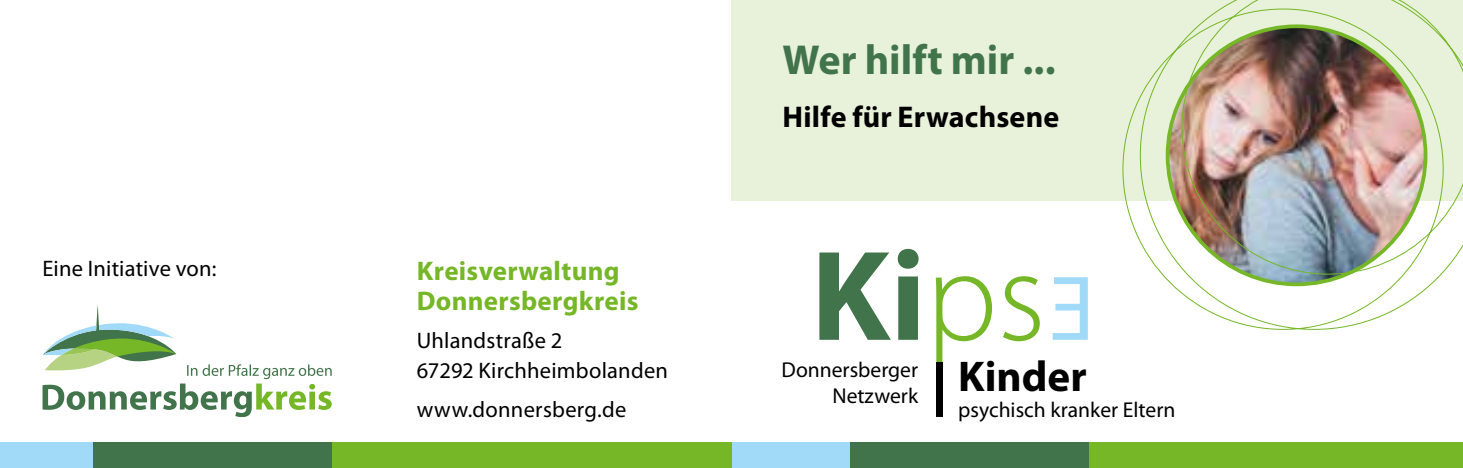
<style>
.page{position:relative;width:1463px;height:468px;background:#fff}
.page>*{position:absolute;margin:0;border:0;box-sizing:border-box;transform-origin:0 0}
.t1{font:700 42px "Myriad Pro";letter-spacing:-.005em;color:#42744b}
.t2{font:700 30px "Myriad Pro";letter-spacing:.005em;color:#000}
.t3{font:700 27px/30px "Myriad Pro";letter-spacing:.01em;color:#75b726}
.t4{font:22.5px/30px "Myriad Pro";letter-spacing:.01em;color:#000}
.t5{font:21.6px/25.8px "Myriad Pro";color:#000}
</style>
<div class="page">
<div style="left:731px;top:0;width:732px;height:200px;background:#e8f1d9"></div>
<div style="left:731px;top:442px;width:119px;height:26px;background:#a1daf8"></div>
<div style="left:1089px;top:442px;width:374px;height:26px;background:#75b726"></div>
<div style="left:850px;top:442px;width:239px;height:26px;background:#42744b"></div>
<svg style="left:43px;top:305px;width:289px;height:112px"></svg>
<div style="left:0;top:442px;width:94px;height:26px;background:#a1daf8"></div>
<div style="left:332px;top:442px;width:399px;height:26px;background:#75b726"></div>
<div style="left:94px;top:442px;width:238px;height:26px;background:#42744b"></div>
<img style="left:1122px;top:0;width:341px;height:330px">
<svg style="left:819px;top:252px;width:72px;height:88px"></svg>
<svg style="left:897px;top:249px;width:21px;height:91px;background:#638c6a"></svg>
<svg style="left:936px;top:276px;width:56px;height:86px"></svg>
<svg style="left:1003px;top:276px;width:37px;height:65px"></svg>
<svg style="left:1052px;top:277px;width:36px;height:63px"></svg>
<div style="left:936px;top:362px;width:6px;height:55px;background:#000"></div>
<p class="t4" style="left:43px;top:253px;width:175px">Eine Initiative von:</p>
<p class="t3" style="left:417px;top:255px;width:223px">Kreisverwaltung<br>Donnersbergkreis</p>
<p class="t4" style="left:417px;top:325px;width:253px">Uhlandstraße 2<br>67292 Kirchheimbolanden</p>
<p class="t4" style="left:417px;top:394px;width:211px">www.donnersberg.de</p>
<h1 class="t1" style="left:782px;top:32px;width:274px">Wer hilft mir ...</h1>
<h2 class="t2" style="left:782px;top:97px;width:278px">Hilfe für Erwachsene</h2>
<p class="t5" style="left:832px;top:356px;width:256px;text-indent:-51px">Donnersberger<br>Netzwerk <sup>Kinder</sup></p>
<p class="t5" style="left:958px;top:396px;width:219px">psychisch kranker Eltern</p>
</div>
